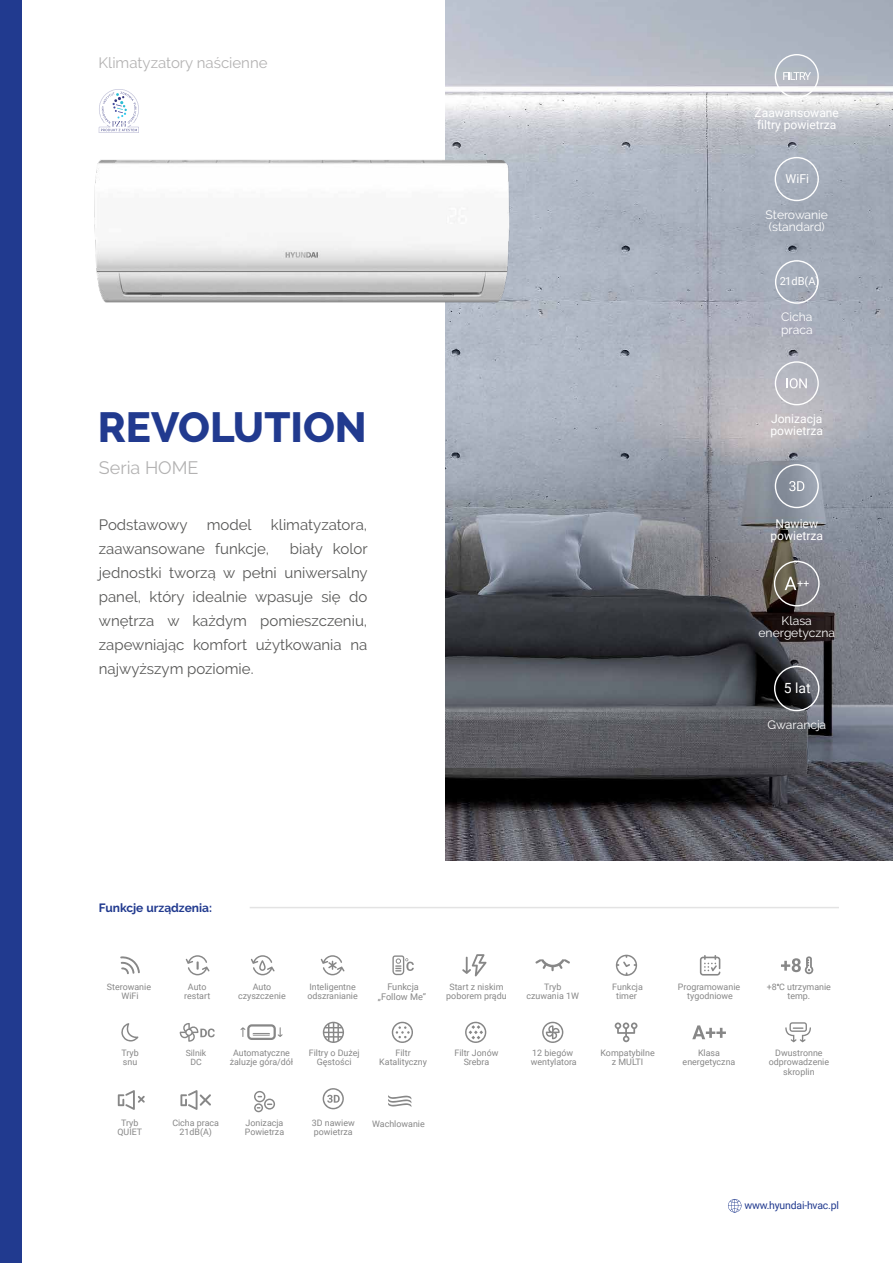
<style>
.page{position:relative;width:893px;height:1263px;background:#fff}
.page>*{position:absolute;margin:0;border:0;box-sizing:border-box;transform-origin:0 0}
.t1{font:800 42px "Raleway";color:#213a8f}
.t2{font:18px "Raleway";color:#b3b2b2}
.t3{font:15px/24px "Raleway";color:#575756;text-align:justify}
.t4{font:15px "Raleway";color:#b3b2b2}
.t5{font:13.95px "Roboto";color:#fff}
.t6{font:12.15px/12.1px "Raleway";color:#fff}
.t7{font:12.15px "Roboto";color:#fff}
.t8{font:12px/12.1px "Roboto";color:#fff}
.t9{font:700 12px "Raleway";color:#213a8f}
.t10{font:11.1px "Roboto";color:#fff}
.t11{font:10.5px "Roboto";letter-spacing:-.02em;color:#213a8f}
.t12{font:9.15px/9.4px "Roboto";color:#878787;text-align:center}
.t13{font:8.85px/9.1px "Roboto";color:#878787;text-align:center}
.t14{font:8.7px/8.9px "Roboto";color:#878787;text-align:center}
</style>
<div class="page">
<svg style="left:728px;top:1199px;width:13px;height:13px"></svg>
<div style="left:0;top:0;width:21px;height:1263px;background:#213a8f"></div>
<img style="left:446px;top:0;width:447px;height:861px">
<img style="left:94px;top:150px;width:417px;height:160px">
<hr style="left:250px;top:907px;width:589px;height:1px;background:#e3e3e3">
<svg style="left:99px;top:89px;width:40px;height:44px"></svg>
<svg style="left:120px;top:956px;width:20px;height:18px"></svg>
<svg style="left:692px;top:1025px;width:34px;height:14px"></svg>
<svg style="left:535px;top:959px;width:35px;height:12px"></svg>
<svg style="left:700px;top:955px;width:20px;height:20px"></svg>
<svg style="left:121px;top:1023px;width:17px;height:18px"></svg>
<svg style="left:392px;top:1022px;width:21px;height:21px"></svg>
<svg style="left:616px;top:955px;width:21px;height:21px"></svg>
<svg style="left:251px;top:955px;width:24px;height:20px"></svg>
<svg style="left:186px;top:955px;width:24px;height:20px"></svg>
<svg style="left:323px;top:1022px;width:21px;height:21px"></svg>
<svg style="left:465px;top:1022px;width:21px;height:21px"></svg>
<svg style="left:542px;top:1022px;width:21px;height:21px"></svg>
<svg style="left:615px;top:1022px;width:22px;height:20px"></svg>
<svg style="left:321px;top:955px;width:24px;height:20px"></svg>
<svg style="left:785px;top:1022px;width:26px;height:20px"></svg>
<svg style="left:781px;top:956px;width:32px;height:18px"></svg>
<svg style="left:118px;top:1090px;width:27px;height:20px"></svg>
<svg style="left:180px;top:1090px;width:31px;height:20px"></svg>
<svg style="left:392px;top:955px;width:22px;height:20px"></svg>
<svg style="left:180px;top:1023px;width:35px;height:19px"></svg>
<svg style="left:462px;top:954px;width:25px;height:22px"></svg>
<svg style="left:240px;top:1024px;width:43px;height:16px"></svg>
<svg style="left:323px;top:1088px;width:21px;height:21px"></svg>
<svg style="left:254px;top:1091px;width:21px;height:21px"></svg>
<svg style="left:388px;top:1095px;width:23px;height:12px"></svg>
<svg style="left:775px;top:54px;width:44px;height:44px"></svg>
<svg style="left:775px;top:157px;width:44px;height:44px;background:#afb6c2"></svg>
<svg style="left:775px;top:260px;width:44px;height:44px;background:#acb3bf"></svg>
<svg style="left:774px;top:561px;width:46px;height:45px;background:#7d7977"></svg>
<svg style="left:774px;top:666px;width:45px;height:45px;background:#494a4e"></svg>
<svg style="left:775px;top:464px;width:44px;height:44px;background:#9ca3ae"></svg>
<svg style="left:775px;top:361px;width:44px;height:44px;background:#c1c2c9"></svg>
<h3 class="t4" style="left:99px;top:54px;width:170px">Klimatyzatory naścienne</h3>
<h1 class="t1" style="left:98px;top:403px;width:271px">REVOLUTION</h1>
<h2 class="t2" style="left:99px;top:457px;width:101px">Seria HOME</h2>
<h3 class="t3" style="left:99px;top:512px;width:90px">Podstawowy</h3>
<h3 class="t3" style="left:207px;top:512px;width:46px">model</h3>
<h3 class="t3" style="left:271px;top:512px;width:98px">klimatyzatora,</h3>
<h3 class="t3" style="left:99px;top:536px;width:172px">zaawansowane funkcje,</h3>
<h3 class="t3" style="left:99px;top:536px;width:270px;text-indent:191px">biały kolor jednostki tworzą w pełni uniwersalny panel, który idealnie wpasuje się do wnętrza w każdym pomieszczeniu, zapewniając komfort użytkowania na najwyższym poziomie.</h3>
<h3 class="t8" style="left:754px;top:106px;width:86px">Zaawansowane filtry powietrza</h3>
<h3 class="t7" style="left:786px;top:170px;width:25px">WiFi</h3>
<h3 class="t6" style="left:766px;top:208px;width:64px">Sterowanie (standard)</h3>
<p class="t10" style="left:780px;top:273px;width:41px">21dB(A)</p>
<h3 class="t6" style="left:781px;top:311px;width:33px">Cicha praca</h3>
<h3 class="t8" style="left:770px;top:412px;width:54px">Jonizacja powietrza</h3>
<h3 class="t8" style="left:770px;top:517px;width:54px;text-align:center">Nawiew powietrza</h3>
<h3 class="t6" style="left:758px;top:614px;width:78px;text-align:center">Klasa energetyczna</h3>
<h3 class="t5" style="left:784px;top:678px;width:28px">5 lat</h3>
<h3 class="t6" style="left:767px;top:719px;width:60px">Gwarancja</h3>
<h3 class="t9" style="left:99px;top:900px;width:115px">Funkcje urządzenia:</h3>
<p class="t13" style="left:107px;top:982px;width:46px">Sterowanie<br>WiFi</p>
<p class="t13" style="left:184px;top:982px;width:28px">Auto restart</p>
<p class="t13" style="left:238px;top:982px;width:49px">Auto czyszczenie</p>
<p class="t13" style="left:307px;top:982px;width:52px;text-align:left">Inteligentne odszranianie</p>
<p class="t12" style="left:378px;top:982px;width:50px">Funkcja „Follow Me”</p>
<p class="t13" style="left:446px;top:982px;width:62px">Start z niskim poborem prądu</p>
<p class="t13" style="left:526px;top:982px;width:54px">Tryb czuwania 1W</p>
<p class="t13" style="left:678px;top:982px;width:64px">Programowanie tygodniowe</p>
<p class="t13" style="left:612px;top:982px;width:32px">Funkcja timer</p>
<p class="t13" style="left:767px;top:982px;width:66px">+8 C utrzymanie temp.</p>
<p class="t13" style="left:309px;top:1048px;width:52px">Filtry o Dużej<br>Gęstości</p>
<p class="t13" style="left:454px;top:1048px;width:45px">Filtr Jonów<br>Srebra</p>
<p class="t13" style="left:531px;top:1048px;width:47px;text-align:left">12 biegów wentylatora</p>
<p class="t13" style="left:600px;top:1048px;width:56px">Kompatybilne z MULTI</p>
<p class="t14" style="left:186px;top:1048px;width:22px">Silnik<br>DC</p>
<p class="t13" style="left:122px;top:1048px;width:19px;text-align:left">Tryb snu</p>
<p class="t13" style="left:379px;top:1048px;width:49px">Filtr<br>Katalityczny</p>
<p class="t13" style="left:230px;top:1048px;width:65px">Automatyczne żaluzje góra/dół</p>
<p class="t13" style="left:683px;top:1048px;width:54px">Klasa energetyczna</p>
<p class="t13" style="left:769px;top:1048px;width:62px">Dwustronne odprowadzenie skroplin</p>
<p class="t13" style="left:118px;top:1118px;width:26px">Tryb<br>QUIET</p>
<p class="t13" style="left:172px;top:1118px;width:48px">Cicha praca<br>21dB(A)</p>
<p class="t13" style="left:312px;top:1117px;width:45px;text-align:left">3D nawiew powietrza</p>
<p class="t13" style="left:245px;top:1118px;width:41px;text-align:left">Jonizacja<br>Powietrza</p>
<p class="t13" style="left:372px;top:1118px;width:54px">Wachlowanie</p>
<p class="t11" style="left:744px;top:1198px;width:96px">www.hyundai-hvac.pl</p>
</div>
